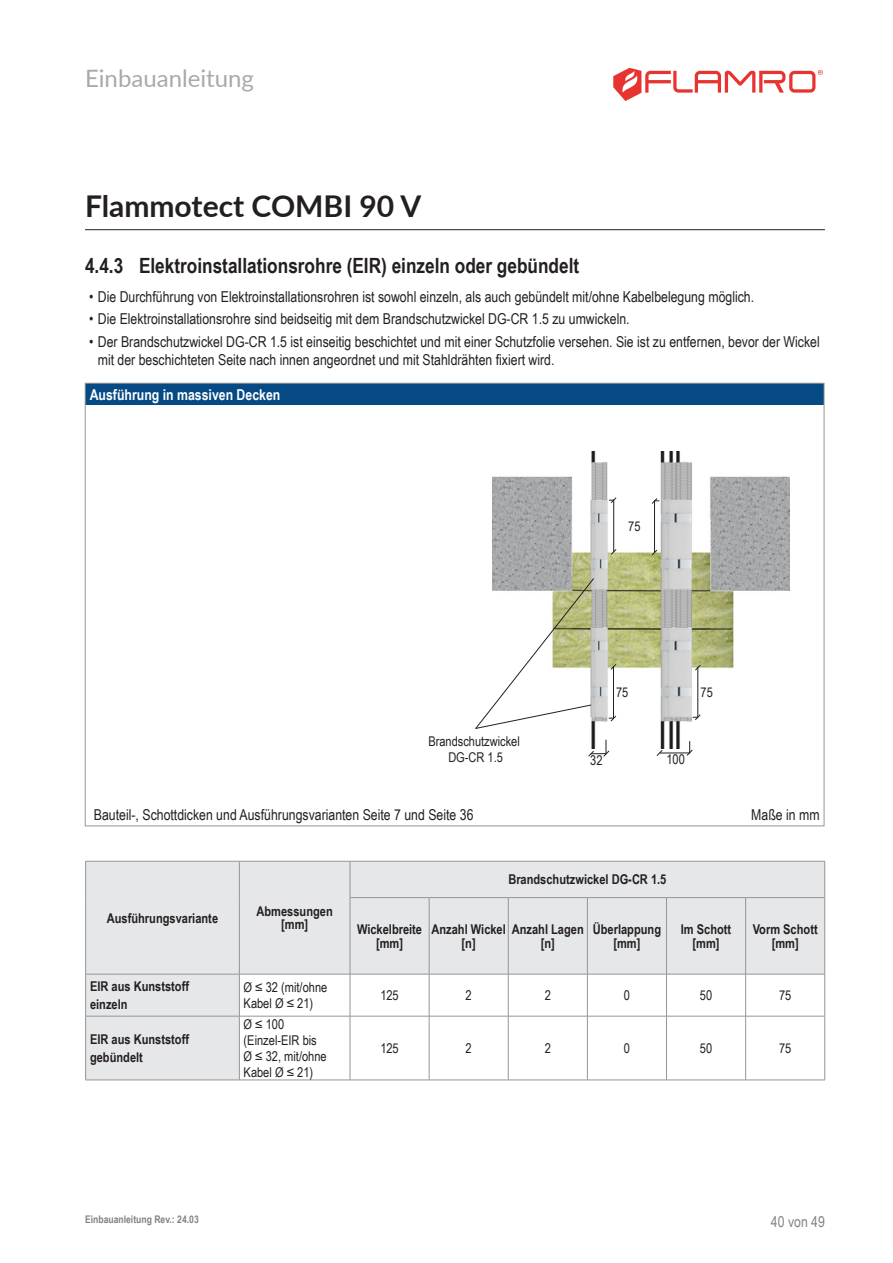
<style>
.page{position:relative;width:893px;height:1263px;background:#fff}
.page>*{position:absolute;margin:0;border:0;box-sizing:border-box;transform-origin:0 0}
.t1{font:700 30px "Lato";color:#231f20}
.t2{font:24px "Lato";color:#a8a9ad}
.t3{font:700 21px "Arial Narrow";color:#231f20}
.Fließtext_Einzug_L1{font:15px/18px "Arial Narrow";color:#231f20}
.Zwischenüberschrift_weiß{font:700 15px "Arial Narrow";color:#fff}
.Fließtext_rechtsbündig{font:15px "Arial Narrow";color:#231f20}
.t4{font:15px "Arial Narrow";color:#808285}
.Tabelle_Kopf_mitte{font:700 13.5px/13.5px "Arial Narrow";color:#231f20;text-align:center}
.Tabellentext_links{font:13.5px/16.2px "Arial Narrow";color:#231f20}
.Tabelle_Kopf_links{font:700 13.5px "Arial Narrow";color:#231f20}
.Tabellentext_mittig{font:13.5px "Arial Narrow";color:#231f20}
.t5{font:700 10.5px "Arial Narrow";color:#808285}
</style>
<div class="page">
<svg style="left:86px;top:862px;width:738px;height:218px;fill:#e6e7e9"></svg>
<hr style="left:239px;top:861px;width:1px;height:36px;background:#939598">
<hr style="left:350px;top:861px;width:1px;height:36px;background:#939598">
<hr style="left:824px;top:861px;width:1px;height:36px;background:#939598">
<hr style="left:239px;top:897px;width:1px;height:77px;background:#939598">
<hr style="left:350px;top:898px;width:1px;height:76px;background:#939598">
<hr style="left:429px;top:898px;width:1px;height:76px;background:#939598">
<hr style="left:508px;top:898px;width:1px;height:76px;background:#939598">
<hr style="left:587px;top:898px;width:1px;height:76px;background:#939598">
<hr style="left:666px;top:898px;width:1px;height:76px;background:#939598">
<hr style="left:745px;top:898px;width:1px;height:76px;background:#939598">
<hr style="left:824px;top:898px;width:1px;height:76px;background:#939598">
<hr style="left:429px;top:974px;width:1px;height:42px;background:#939598">
<hr style="left:508px;top:974px;width:1px;height:42px;background:#939598">
<hr style="left:587px;top:974px;width:1px;height:42px;background:#939598">
<hr style="left:666px;top:974px;width:1px;height:42px;background:#939598">
<hr style="left:745px;top:974px;width:1px;height:42px;background:#939598">
<hr style="left:824px;top:974px;width:1px;height:42px;background:#939598">
<hr style="left:429px;top:1016px;width:1px;height:64px;background:#939598">
<hr style="left:508px;top:1016px;width:1px;height:64px;background:#939598">
<hr style="left:587px;top:1016px;width:1px;height:64px;background:#939598">
<hr style="left:666px;top:1016px;width:1px;height:64px;background:#939598">
<hr style="left:745px;top:1016px;width:1px;height:64px;background:#939598">
<hr style="left:824px;top:1016px;width:1px;height:64px;background:#939598">
<hr style="left:350px;top:897px;width:79px;height:1px;background:#939598">
<hr style="left:429px;top:897px;width:79px;height:1px;background:#939598">
<hr style="left:508px;top:897px;width:79px;height:1px;background:#939598">
<hr style="left:587px;top:897px;width:79px;height:1px;background:#939598">
<hr style="left:666px;top:897px;width:80px;height:1px;background:#939598">
<hr style="left:746px;top:897px;width:79px;height:1px;background:#939598">
<hr style="left:85px;top:1016px;width:154px;height:1px;background:#939598">
<hr style="left:239px;top:1016px;width:111px;height:1px;background:#939598">
<hr style="left:350px;top:1016px;width:79px;height:1px;background:#939598">
<hr style="left:429px;top:1016px;width:79px;height:1px;background:#939598">
<hr style="left:508px;top:1016px;width:79px;height:1px;background:#939598">
<hr style="left:587px;top:1016px;width:79px;height:1px;background:#939598">
<hr style="left:666px;top:1016px;width:80px;height:1px;background:#939598">
<hr style="left:746px;top:1016px;width:79px;height:1px;background:#939598">
<hr style="left:85px;top:861px;width:154px;height:1px;background:#939598">
<hr style="left:85px;top:861px;width:1px;height:36px;background:#939598">
<hr style="left:239px;top:861px;width:111px;height:1px;background:#939598">
<hr style="left:350px;top:861px;width:79px;height:1px;background:#939598">
<hr style="left:429px;top:861px;width:79px;height:1px;background:#939598">
<hr style="left:508px;top:861px;width:79px;height:1px;background:#939598">
<hr style="left:587px;top:861px;width:79px;height:1px;background:#939598">
<hr style="left:666px;top:861px;width:80px;height:1px;background:#939598">
<hr style="left:746px;top:861px;width:79px;height:1px;background:#939598">
<hr style="left:85px;top:897px;width:1px;height:77px;background:#939598">
<hr style="left:85px;top:974px;width:154px;height:1px;background:#939598">
<hr style="left:85px;top:974px;width:1px;height:42px;background:#939598">
<hr style="left:85px;top:1016px;width:1px;height:64px;background:#939598">
<hr style="left:85px;top:1080px;width:154px;height:1px;background:#939598">
<hr style="left:239px;top:974px;width:111px;height:1px;background:#939598">
<hr style="left:239px;top:974px;width:1px;height:42px;background:#939598">
<hr style="left:239px;top:1016px;width:1px;height:64px;background:#939598">
<hr style="left:239px;top:1080px;width:111px;height:1px;background:#939598">
<hr style="left:350px;top:974px;width:79px;height:1px;background:#939598">
<hr style="left:350px;top:974px;width:1px;height:42px;background:#939598">
<hr style="left:429px;top:974px;width:79px;height:1px;background:#939598">
<hr style="left:508px;top:974px;width:79px;height:1px;background:#939598">
<hr style="left:587px;top:974px;width:79px;height:1px;background:#939598">
<hr style="left:666px;top:974px;width:80px;height:1px;background:#939598">
<hr style="left:746px;top:974px;width:79px;height:1px;background:#939598">
<hr style="left:350px;top:1016px;width:1px;height:64px;background:#939598">
<hr style="left:350px;top:1080px;width:79px;height:1px;background:#939598">
<hr style="left:429px;top:1080px;width:79px;height:1px;background:#939598">
<hr style="left:508px;top:1080px;width:79px;height:1px;background:#939598">
<hr style="left:587px;top:1080px;width:79px;height:1px;background:#939598">
<hr style="left:666px;top:1080px;width:80px;height:1px;background:#939598">
<hr style="left:746px;top:1080px;width:79px;height:1px;background:#939598">
<div style="left:85px;top:383px;width:739px;height:22px;background:#054985"></div>
<img style="left:492px;top:452px;width:297px;height:297px">
<hr style="left:613px;top:500px;width:1px;height:52px;background:#231f20">
<svg style="left:609px;top:497px;width:8px;height:7px"></svg>
<svg style="left:610px;top:548px;width:7px;height:7px"></svg>
<hr style="left:654px;top:500px;width:1px;height:52px;background:#231f20">
<svg style="left:651px;top:497px;width:8px;height:8px"></svg>
<svg style="left:651px;top:549px;width:7px;height:7px"></svg>
<svg style="left:656px;top:750px;width:7px;height:6px"></svg>
<hr style="left:660px;top:752px;width:30px;height:1px;background:#231f20">
<svg style="left:588px;top:740px;width:22px;height:17px"></svg>
<svg style="left:686px;top:741px;width:7px;height:15px"></svg>
<hr style="left:613px;top:666px;width:1px;height:52px;background:#231f20">
<svg style="left:610px;top:663px;width:7px;height:7px"></svg>
<svg style="left:609px;top:715px;width:8px;height:7px"></svg>
<hr style="left:697px;top:667px;width:1px;height:50px;background:#231f20">
<svg style="left:694px;top:664px;width:7px;height:7px"></svg>
<svg style="left:693px;top:714px;width:8px;height:7px"></svg>
<svg style="left:475px;top:577px;width:120px;height:153px"></svg>
<hr style="left:85px;top:229px;width:740px;height:1px;background:#231f20">
<svg style="left:613px;top:68px;width:210px;height:33px"></svg>
<h2 class="t2" style="left:85px;top:61px;width:170px">Einbauanleitung</h2>
<h1 class="t1" style="left:85px;top:184px;width:338px">Flammotect COMBI 90 V</h1>
<p class="t3" style="left:85px;top:249px;width:496px">4.4.3 Elektroinstallationsrohre (EIR) einzeln oder gebündelt</p>
<p class="Fließtext_Einzug_L1" style="left:89px;top:287px;width:666px">• Die Durchführung von Elektroinstallationsrohren ist sowohl einzeln, als auch gebündelt mit/ohne Kabelbelegung möglich.</p>
<p class="Fließtext_Einzug_L1" style="left:89px;top:310px;width:542px">• Die Elektroinstallationsrohre sind beidseitig mit dem Brandschutzwickel DG-CR 1.5 zu umwickeln.</p>
<p class="Fließtext_Einzug_L1" style="left:98px;top:332px;width:723px;text-indent:-9px">• Der Brandschutzwickel DG-CR 1.5 ist einseitig beschichtet und mit einer Schutzfolie versehen. Sie ist zu entfernen, bevor der Wickel mit der beschichteten Seite nach innen angeordnet und mit Stahldrähten fixiert wird.</p>
<p class="Zwischenüberschrift_weiß" style="left:90px;top:383px;width:192px">Ausführung in massiven Decken</p>
<p class="Tabellentext_links" style="left:428px;top:732px;width:93px;text-align:center">Brandschutzwickel<br>DG-CR 1.5</p>
<p class="Tabellentext_links" style="left:628px;top:517px;width:14px">75</p>
<p class="Tabellentext_links" style="left:616px;top:684px;width:14px">75</p>
<p class="Tabellentext_links" style="left:701px;top:684px;width:14px">75</p>
<p class="Tabellentext_links" style="left:590px;top:752px;width:14px">32</p>
<p class="Tabellentext_links" style="left:666px;top:751px;width:20px">100</p>
<p class="Fließtext_Einzug_L1" style="left:94px;top:805px;width:381px">Bauteil-, Schottdicken und Ausführungsvarianten Seite 7 und Seite 36</p>
<p class="Fließtext_rechtsbündig" style="left:751px;top:803px;width:70px">Maße in mm</p>
<p class="Tabelle_Kopf_mitte" style="left:107px;top:910px;width:113px">Ausführungsvariante</p>
<p class="Tabelle_Kopf_mitte" style="left:257px;top:904px;width:78px">Abmessungen [mm]</p>
<p class="Tabelle_Kopf_mitte" style="left:508px;top:872px;width:160px">Brandschutzwickel DG-CR 1.5</p>
<p class="Tabelle_Kopf_mitte" style="left:357px;top:922px;width:67px">Wickelbreite [mm]</p>
<p class="Tabelle_Kopf_mitte" style="left:462px;top:922px;width:124px;text-align:left;text-indent:-30px">Anzahl Wickel Anzahl Lagen [n]</p>
<p class="Tabelle_Kopf_mitte" style="left:541px;top:935px;width:16px">[n]</p>
<p class="Tabelle_Kopf_mitte" style="left:593px;top:922px;width:70px">Überlappung [mm]</p>
<p class="Tabelle_Kopf_mitte" style="left:681px;top:922px;width:52px">Im Schott [mm]</p>
<p class="Tabelle_Kopf_mitte" style="left:753px;top:922px;width:66px">Vorm Schott [mm]</p>
<p class="Tabelle_Kopf_links" style="left:90px;top:976px;width:101px">EIR aus Kunststoff</p>
<p class="Tabelle_Kopf_links" style="left:90px;top:994px;width:39px">einzeln</p>
<p class="Tabelle_Kopf_links" style="left:90px;top:1029px;width:101px">EIR aus Kunststoff</p>
<p class="Tabelle_Kopf_links" style="left:90px;top:1047px;width:54px">gebündelt</p>
<p class="Tabellentext_links" style="left:244px;top:978px;width:85px">Ø ≤ 32 (mit/ohne<br>Kabel Ø ≤ 21)</p>
<p class="Tabellentext_mittig" style="left:380px;top:985px;width:20px">125</p>
<p class="Tabellentext_mittig" style="left:466px;top:985px;width:8px">2</p>
<p class="Tabellentext_mittig" style="left:545px;top:985px;width:8px">2</p>
<p class="Tabellentext_mittig" style="left:624px;top:985px;width:8px">0</p>
<p class="Tabellentext_mittig" style="left:700px;top:985px;width:14px">50</p>
<p class="Tabellentext_mittig" style="left:779px;top:985px;width:14px">75</p>
<p class="Tabellentext_links" style="left:244px;top:1015px;width:85px">Ø ≤ 100 (Einzel-EIR bis<br>Ø ≤ 32, mit/ohne<br>Kabel Ø ≤ 21)</p>
<p class="Tabellentext_mittig" style="left:380px;top:1038px;width:20px">125</p>
<p class="Tabellentext_mittig" style="left:466px;top:1038px;width:8px">2</p>
<p class="Tabellentext_mittig" style="left:545px;top:1038px;width:8px">2</p>
<p class="Tabellentext_mittig" style="left:624px;top:1038px;width:8px">0</p>
<p class="Tabellentext_mittig" style="left:700px;top:1038px;width:14px">50</p>
<p class="Tabellentext_mittig" style="left:779px;top:1038px;width:14px">75</p>
<p class="t5" style="left:85px;top:1212px;width:115px">Einbauanleitung Rev.: 24.03</p>
<p class="t4" style="left:771px;top:1210px;width:56px">40 von 49</p>
</div>
